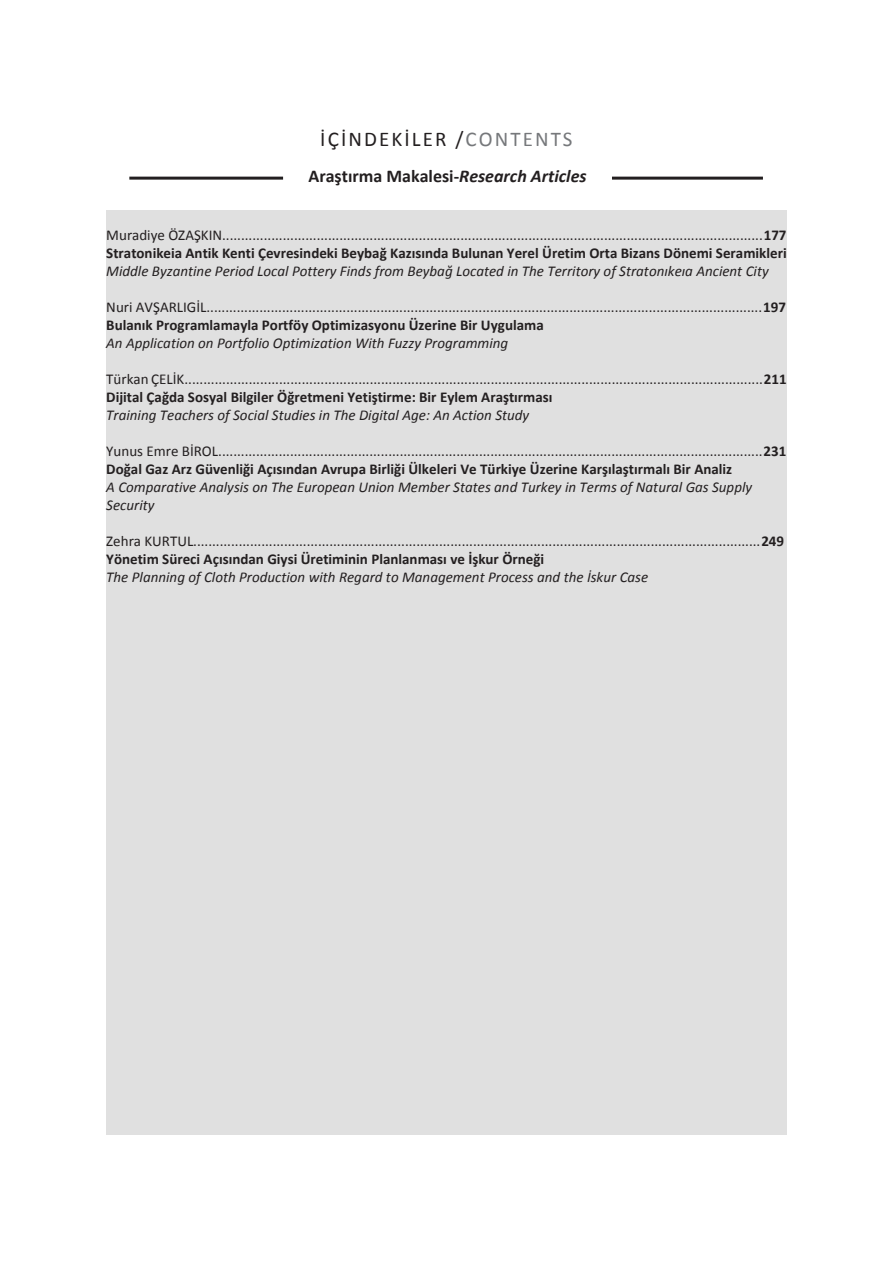
<style>
.page{position:relative;width:893px;height:1263px;background:#fff}
.page>*{position:absolute;margin:0;border:0;box-sizing:border-box;transform-origin:0 0}
.t1{font:21px "Calibri";letter-spacing:.1em;color:#231f20}
.t2{font:700 18px "Calibri";color:#231f20}
.t3{font:15px/18px "Calibri";color:#231f20}
.t4{font:italic 15px/18px "Calibri";color:#231f20}
.s1{color:#76787b}
.s2{font-style:italic}
.s3{font-weight:700}
</style>
<div class="page">
<div style="left:106px;top:210px;width:681px;height:925px;background:#e0e0e0"></div>
<hr style="left:612px;top:177px;width:151px;height:3px;background:#231f20">
<hr style="left:129px;top:177px;width:154px;height:3px;background:#231f20">
<h1 class="t1" style="left:320px;top:126px;width:254px">İÇİNDEKİLER /<span class="s1">CONTENTS</span></h1>
<p class="t2" style="left:308px;top:165px;width:280px">Araştırma Makalesi-<span class="s2">Research Articles</span></p>
<p class="t3" style="left:106px;top:225px;width:682px">Muradiye ÖZAŞKIN...............................................................................................................................................<span class="s3">177<br>Stratonikeia Antik Kenti Çevresindeki Beybağ Kazısında Bulunan Yerel Üretim Orta Bizans Dönemi Seramikleri</span></p>
<p class="t4" style="left:106px;top:261px;width:664px">Middle Byzantine Period Local Pottery Finds from Beybağ Located in The Territory of Stratonıkeıa Ancient City</p>
<p class="t3" style="left:106px;top:297px;width:681px">Nuri AVŞARLIGİL...................................................................................................................................................<span class="s3">197<br>Bulanık Programlamayla Portföy Optimizasyonu Üzerine Bir Uygulama</span></p>
<p class="t4" style="left:106px;top:333px;width:403px">An Application on Portfolio Optimization With Fuzzy Programming</p>
<p class="t3" style="left:106px;top:369px;width:682px">Türkan ÇELİK.........................................................................................................................................................<span class="s3">211<br>Dijital Çağda Sosyal Bilgiler Öğretmeni Yetiştirme: Bir Eylem Araştırması</span></p>
<p class="t4" style="left:106px;top:405px;width:424px">Training Teachers of Social Studies in The Digital Age: An Action Study</p>
<p class="t3" style="left:106px;top:441px;width:682px">Yunus Emre BİROL................................................................................................................................................<span class="s3">231<br>Doğal Gaz Arz Güvenliği Açısından Avrupa Birliği Ülkeleri Ve Türkiye Üzerine Karşılaştırmalı Bir Analiz</span></p>
<p class="t4" style="left:106px;top:477px;width:647px">A Comparative Analysis on The European Union Member States and Turkey in Terms of Natural Gas Supply<br>Security</p>
<p class="t3" style="left:106px;top:531px;width:679px">Zehra KURTUL......................................................................................................................................................<span class="s3">249<br>Yönetim Süreci Açısından Giysi Üretiminin Planlanması ve İşkur Örneği</span></p>
<p class="t4" style="left:106px;top:567px;width:543px">The Planning of Cloth Production with Regard to Management Process and the İskur Case</p>
</div>
